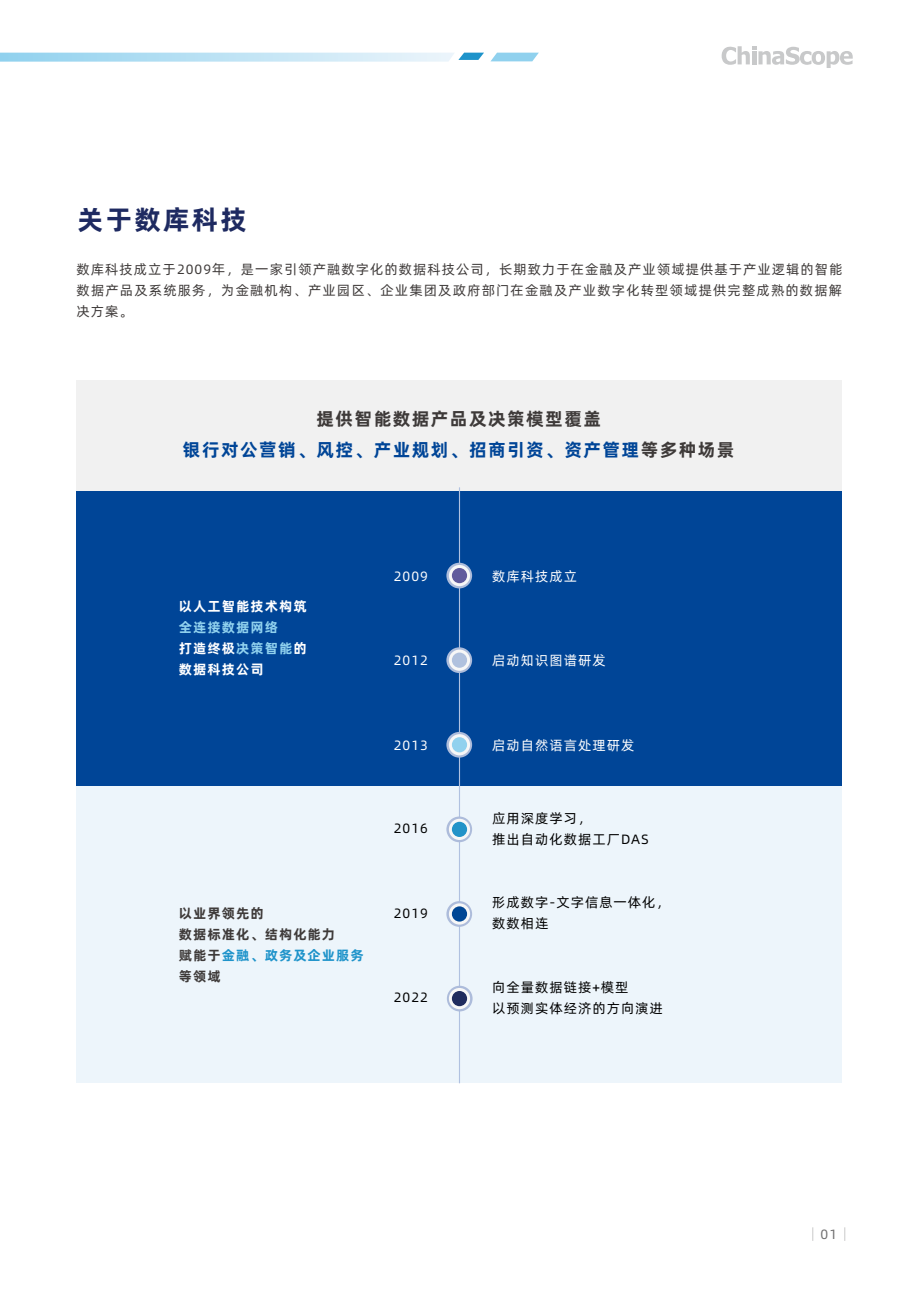
<style>
.page{position:relative;width:919px;height:1289px;background:#fff}
.page>*{position:absolute;margin:0;border:0;box-sizing:border-box;transform-origin:0 0}
.t1{font:700 27px "Alibaba Pu Hui Ti";letter-spacing:.075em;color:#1e2a61}
.t2{font:700 18px/31.5px "Alibaba Pu Hui Ti";letter-spacing:.075em;color:#004597;text-align:center}
.t3{font:13.5px/21px "Alibaba Pu Hui Ti";letter-spacing:.085em;color:#3e3a39;text-align:justify}
.t4{font:13.5px/21px "Alibaba Pu Hui Ti";letter-spacing:.075em;color:#000}
.t5{font:13.5px "Alibaba Pu Hui Ti";letter-spacing:.075em;color:#fff}
.t6{font:700 13.5px/21px "Alibaba Pu Hui Ti";letter-spacing:.075em;color:#3e3a39}
.t7{font:700 13.5px/21px "Alibaba Pu Hui Ti";letter-spacing:.075em;color:#90d1ee}
.t8{font:700 13.5px "Alibaba Pu Hui Ti";letter-spacing:.075em;color:#fff}
.t9{font:200 13.5px "Ping Fang SC";color:#717071}
.s1{color:#3e3a39}
.s2{color:#fff}
.s3{color:#1e93ca}
.s4{font-family:"Alibaba Pu Hui Ti";font-weight:400}
</style>
<div class="page">
<div style="left:77px;top:491px;width:765px;height:295px;background:#004597"></div>
<div style="left:77px;top:786px;width:765px;height:297px;background:#edf5fb"></div>
<div style="left:77px;top:380px;width:765px;height:110px;background:#f1f1f1"></div>
<hr style="left:459px;top:487px;width:1px;height:596px;background:#b0c1e0">
<svg style="left:446px;top:562px;width:26px;height:26px"></svg>
<svg style="left:446px;top:647px;width:26px;height:26px"></svg>
<svg style="left:446px;top:732px;width:26px;height:25px"></svg>
<svg style="left:446px;top:816px;width:26px;height:26px"></svg>
<svg style="left:446px;top:901px;width:26px;height:25px"></svg>
<svg style="left:447px;top:985px;width:25px;height:26px"></svg>
<svg style="left:721px;top:46px;width:131px;height:22px"></svg>
<svg style="left:491px;top:53px;width:48px;height:8px"></svg>
<svg style="left:0;top:53px;width:484px;height:9px;background:#bde2f3"></svg>
<h1 class="t1" style="left:77px;top:198px;width:171px">关于数库科技</h1>
<p class="t3" style="left:77px;top:258px;width:767px">数库科技成立于2009年，是一家引领产融数字化的数据科技公司，长期致力于在金融及产业领域提供基于产业逻辑的智能数据产品及系统服务，为金融机构、产业园区、企业集团及政府部门在金融及产业数字化转型领域提供完整成熟的数据解决方案。</p>
<h2 class="t2" style="left:183px;top:401px;width:553px"><span class="s1">提供智能数据产品及决策模型覆盖<br></span>银行对公营销、风控、产业规划、招商引资、资产管理<span class="s1">等多种场景</span></h2>
<p class="t8" style="left:179px;top:595px;width:129px">以人工智能技术构筑</p>
<p class="t7" style="left:179px;top:615px;width:129px">全连接数据网络<br><span class="s2">打造终极</span>决策智能<span class="s2">的数据科技公司</span></p>
<p class="t6" style="left:179px;top:901px;width:186px">以业界领先的<br>数据标准化、结构化能力<br>赋能于<span class="s3">金融、政务及企业服务</span>等领域</p>
<p class="t5" style="left:394px;top:565px;width:36px">2009</p>
<p class="t5" style="left:394px;top:650px;width:36px">2012</p>
<p class="t5" style="left:394px;top:735px;width:36px">2013</p>
<p class="t4" style="left:394px;top:817px;width:36px">2016</p>
<p class="t4" style="left:394px;top:901px;width:36px">2019</p>
<p class="t4" style="left:394px;top:986px;width:36px">2022</p>
<p class="t5" style="left:492px;top:565px;width:86px">数库科技成立</p>
<p class="t5" style="left:492px;top:650px;width:115px">启动知识图谱研发</p>
<p class="t5" style="left:492px;top:735px;width:143px">启动自然语言处理研发</p>
<p class="t4" style="left:492px;top:806px;width:158px">应用深度学习，<br>推出自动化数据工厂DAS</p>
<p class="t4" style="left:492px;top:891px;width:179px">形成数字-文字信息一体化，数数相连</p>
<p class="t4" style="left:492px;top:975px;width:172px">向全量数据链接+模型<br>以预测实体经济的方向演进</p>
<p class="t9" style="left:806px;top:1225px;width:47px">｜<span class="s4">01</span>｜</p>
</div>
